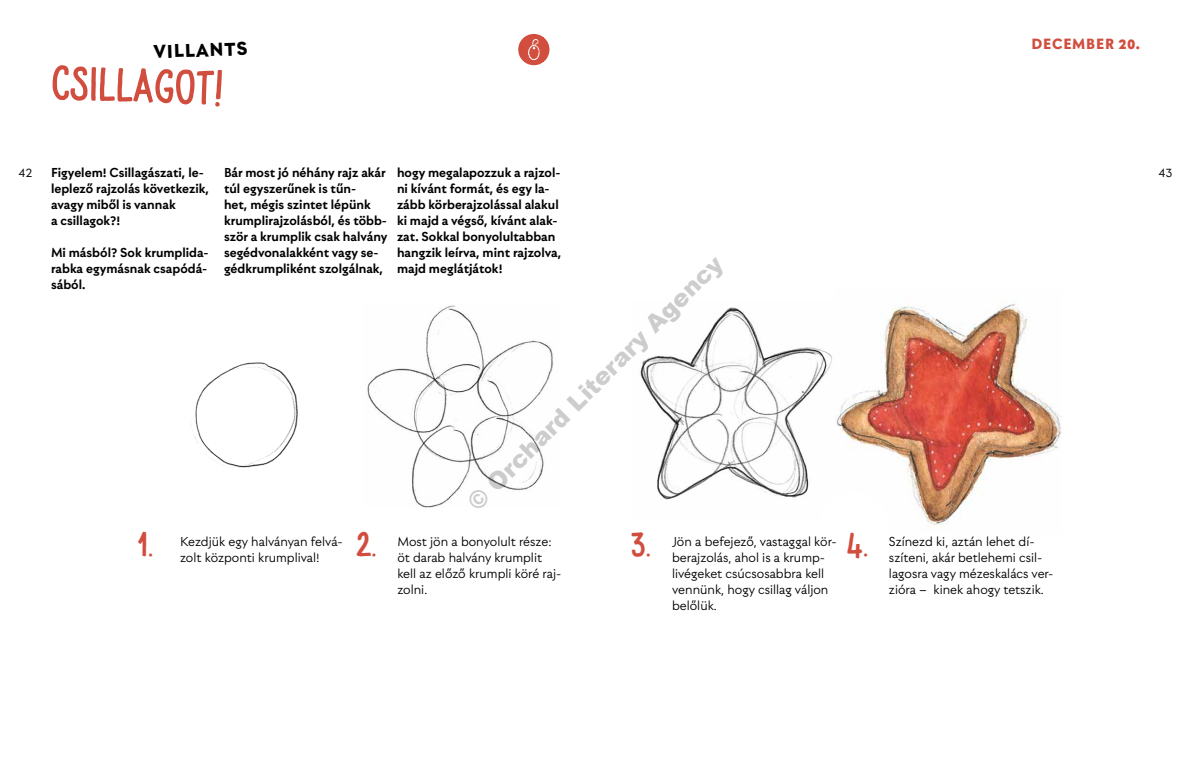
<style>
.page{position:relative;width:1191px;height:766px;background:#fff}
.page>*{position:absolute;margin:0;border:0;box-sizing:border-box;transform-origin:0 0}
.t1{font:condensed 50px "SD Sans";color:#d14d3e}
.t2{font:condensed 40px "SD Sans";color:#d14d3e}
.t3{font:900 24px "Arial";color:rgb(0 0 0/.2)}
.t4{font:900 20px "Utily";color:#000}
.t5{font:900 16px "Utily";letter-spacing:.05em;color:#d14d3e}
.t6{font:700 14px/16px "Utily";color:#000}
.t7{font:14px/16px "Utily";color:#000}
</style>
<div class="page">
<div style="left:518px;top:34px;width:31px;height:31px;background:#d14d3e;border-radius:50%"></div>
<img style="left:528px;top:39px;width:12px;height:21px">
<img style="left:640px;top:307px;width:193px;height:193px">
<img style="left:836px;top:301px;width:226px;height:228px">
<div style="left:819px;top:491px;width:70px;height:70px;background:#fff;border-radius:50%"></div>
<img style="left:367px;top:305px;width:187px;height:202px">
<img style="left:190px;top:362px;width:108px;height:106px">
<h3 class="t4" style="left:153px;top:40px;width:95px;rotate:-2deg">VILLANTS</h3>
<h1 class="t1" style="left:53px;top:53px;width:173px;rotate:2deg">csillagot!</h1>
<p class="t5" style="left:1031px;top:34px;width:110px">DECEMBER 20.</p>
<p class="t6" style="left:51px;top:164px;width:159px">Figyelem! Csillagászati, le&shy;leplező rajzolás következik, avagy miből is vannak<br>a csillagok?!</p>
<p class="t6" style="left:51px;top:244px;width:159px;text-align:justify">Mi másból? Sok krumplida&shy;rabka egymásnak csapódá&shy;sából.</p>
<p class="t6" style="left:224px;top:164px;width:165px">Bár most jó néhány rajz akár túl egyszerűnek is tűn-<br>het, mégis szintet lépünk krumplirajzolásból, és több&shy;ször a krumplik csak halvány segédvonalakként vagy se&shy;gédkrumpliként szolgálnak,</p>
<p class="t6" style="left:397px;top:165px;width:166px">hogy megalapozzuk a rajzol&shy;ni kívánt formát, és egy la&shy;zább körberajzolással alakul ki majd a végső, kívánt alak&shy;zat. Sokkal bonyolultabban hangzik leírva, mint rajzolva, majd meglátjátok!</p>
<p class="t7" style="left:19px;top:164px;width:15px">42</p>
<p class="t7" style="left:1158px;top:164px;width:15px">43</p>
<h3 class="t3" style="left:459px;top:493px;width:350px;rotate:-45deg">© Orchard Literary Agency</h3>
<h2 class="t2" style="left:355px;top:519px;width:24px">2.</h2>
<p class="t7" style="left:397px;top:532px;width:166px">Most jön a bonyolult része: öt darab halvány krumplit kell az előző krumpli köré raj&shy;zolni.</p>
<h2 class="t2" style="left:137px;top:519px;width:18px">1.</h2>
<p class="t7" style="left:180px;top:532px;width:164px">Kezdjük egy halványan felvá&shy;zolt központi krumplival!</p>
<h2 class="t2" style="left:629px;top:519px;width:24px">3.</h2>
<p class="t7" style="left:672px;top:532px;width:166px">Jön a befejező, vastaggal kör&shy;berajzolás, ahol is a krump&shy;livégeket csúcsosabbra kell vennünk, hogy csillag váljon belőlük.</p>
<h2 class="t2" style="left:846px;top:519px;width:24px">4.</h2>
<p class="t7" style="left:889px;top:532px;width:166px">Színezd ki, aztán lehet dí&shy;szíteni, akár betlehemi csil&shy;lagosra vagy mézeskalács ver&shy;zióra – kinek ahogy tetszik.</p>
</div>
